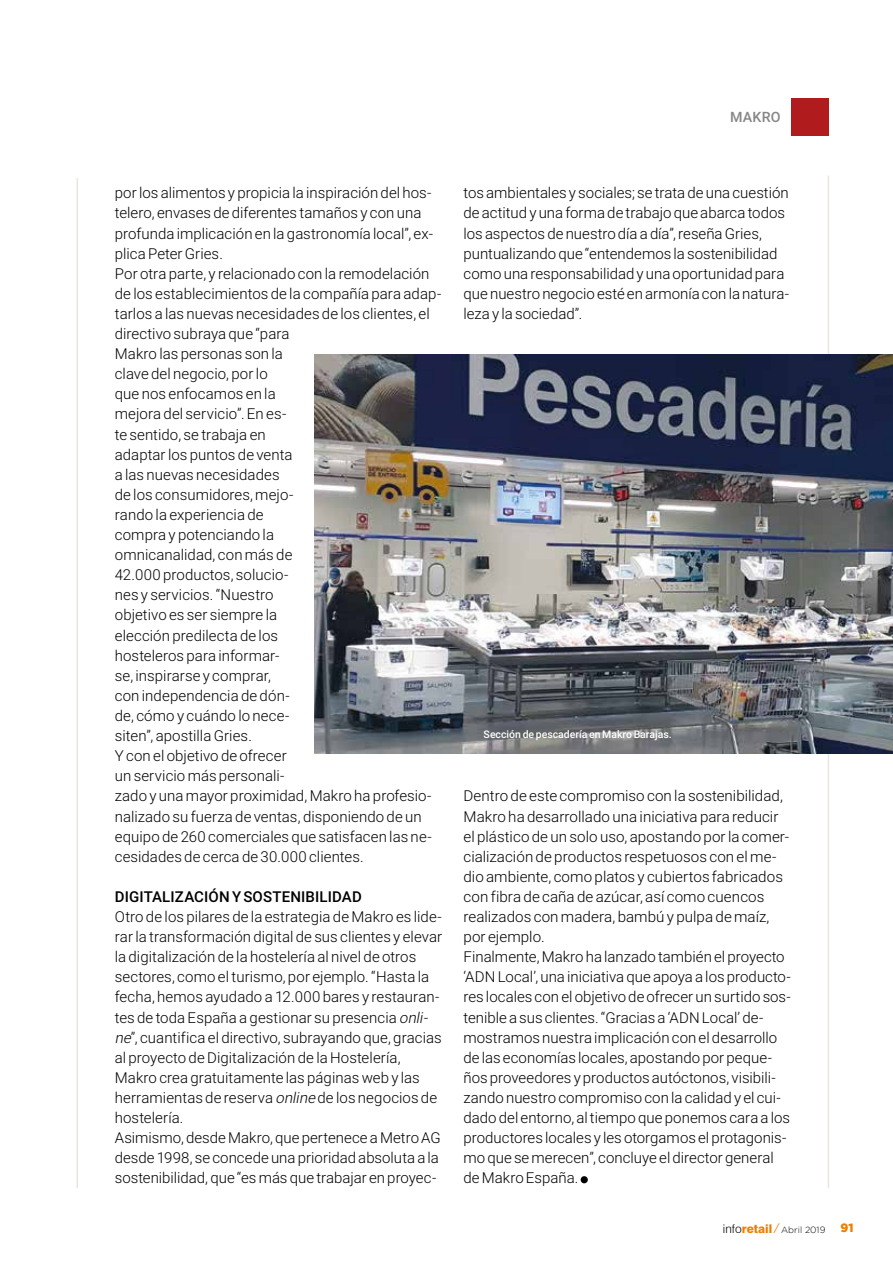
<style>
.page{position:relative;width:893px;height:1263px;background:#fff}
.page>*{position:absolute;margin:0;border:0;box-sizing:border-box;transform-origin:0 0}
.t1{font:300 15px/20.1px "Roboto";letter-spacing:.005em;color:#000}
.t2{font:500 15px "Roboto";letter-spacing:.01em;color:#000}
.t3{font:500 14.25px "Roboto";letter-spacing:.02em;color:#878787}
.t4{font:900 12px "Gotham";color:#ef7d00}
.t5{font:500 10.5px "Roboto";color:#fff}
.t6{font:300 9px "Gotham";color:#000}
.s1{font-style:italic}
.s2{font-family:"Swiss 721 BT";font-size:12px}
.s3{font-family:"Swiss 721 BT";font-weight:800;font-size:12px;color:#ef7d00}
.s4{font-family:"News";font-weight:400;font-size:12px;color:#ef7d00}
</style>
<div class="page">
<hr style="left:77px;top:178px;width:1px;height:1010px;background:#e9e6e2">
<hr style="left:828px;top:176px;width:1px;height:1012px;background:#e9e6e2">
<div style="left:791px;top:98px;width:38px;height:38px;background:#b01c1e"></div>
<div style="left:581px;top:1176px;width:7px;height:7px;background:#000;border-radius:50%"></div>
<img style="left:315px;top:354px;width:578px;height:399px">
<p class="t3" style="left:730px;top:107px;width:52px">MAKRO</p>
<p class="t1" style="left:115px;top:182px;width:328px">por los alimentos y propicia la inspiración del hos&shy;telero, envases de diferentes tamaños y con una profunda implicación en la gastronomía local”, ex&shy;plica Peter Gries.<br>Por otra parte, y relacionado con la remodelación de los establecimientos de la compañía para adap&shy;tarlos a las nuevas necesidades de los clientes, el directivo subraya que “para<br>Makro las personas son la<br>clave del negocio, por lo<br>que nos enfocamos en la<br>mejora del servicio”. En es-<br>te sentido, se trabaja en<br>adaptar los puntos de venta<br>a las nuevas necesidades<br>de los consumidores, mejo-<br>rando la experiencia de<br>compra y potenciando la<br>omnicanalidad, con más de<br>42.000 productos, solucio-<br>nes y servicios. “Nuestro<br>objetivo es ser siempre la<br>elección predilecta de los<br>hosteleros para informar-<br>se, inspirarse y comprar,<br>con independencia de dón-<br>de, cómo y cuándo lo nece-<br>siten”, apostilla Gries.<br>Y con el objetivo de ofrecer<br>un servicio más personali-<br>zado y una mayor proximidad, Makro ha profesio&shy;nalizado su fuerza de ventas, disponiendo de un equipo de 260 comerciales que satisfacen las ne&shy;cesidades de cerca de 30.000 clientes.</p>
<p class="t2" style="left:115px;top:886px;width:249px">DIGITALIZACIÓN Y SOSTENIBILIDAD</p>
<p class="t1" style="left:115px;top:906px;width:329px">Otro de los pilares de la estrategia de Makro es lide&shy;rar la transformación digital de sus clientes y elevar la digitalización de la hostelería al nivel de otros sectores, como el turismo, por ejemplo. “Hasta la fecha, hemos ayudado a 12.000 bares y restauran&shy;tes de toda España a gestionar su presencia <span class="s1">onli&shy;ne</span>”, cuantifica el directivo, subrayando que, gracias al proyecto de Digitalización de la Hostelería, Makro crea gratuitamente las páginas web y las herramientas de reserva <span class="s1">online</span> de los negocios de hostelería.<br>Asimismo, desde Makro, que pertenece a Metro AG desde 1998, se concede una prioridad absoluta a la sostenibilidad, que “es más que trabajar en proyec-</p>
<p class="t1" style="left:463px;top:182px;width:327px">tos ambientales y sociales; se trata de una cuestión de actitud y una forma de trabajo que abarca todos los aspectos de nuestro día a día”, reseña Gries, puntualizando que “entendemos la sostenibilidad como una responsabilidad y una oportunidad para que nuestro negocio esté en armonía con la natura&shy;leza y la sociedad”.</p>
<p class="t5" style="left:484px;top:727px;width:190px">Sección de pescadería en Makro Barajas.</p>
<p class="t1" style="left:463px;top:785px;width:329px">Dentro de este compromiso con la sostenibilidad, Makro ha desarrollado una iniciativa para reducir el plástico de un solo uso, apostando por la comer&shy;cialización de productos respetuosos con el me&shy;dio ambiente, como platos y cubiertos fabricados con fibra de caña de azúcar, así como cuencos realizados con madera, bambú y pulpa de maíz, por ejemplo.<br>Finalmente, Makro ha lanzado también el proyecto ‘ADN Local’, una iniciativa que apoya a los producto&shy;res locales con el objetivo de ofrecer un surtido sos&shy;tenible a sus clientes. “Gracias a ‘ADN Local’ de&shy;mostramos nuestra implicación con el desarrollo de las economías locales, apostando por peque&shy;ños proveedores y productos autóctonos, visibili&shy;zando nuestro compromiso con la calidad y el cui&shy;dado del entorno, al tiempo que ponemos cara a los productores locales y les otorgamos el protagonis&shy;mo que se merecen”, concluye el director general de Makro España.</p>
<p class="t6" style="left:723px;top:1225px;width:104px"><span class="s2">info</span><span class="s3">retail</span><span class="s4">/</span>Abril 2019</p>
<p class="t4" style="left:840px;top:1221px;width:15px">91</p>
</div>
